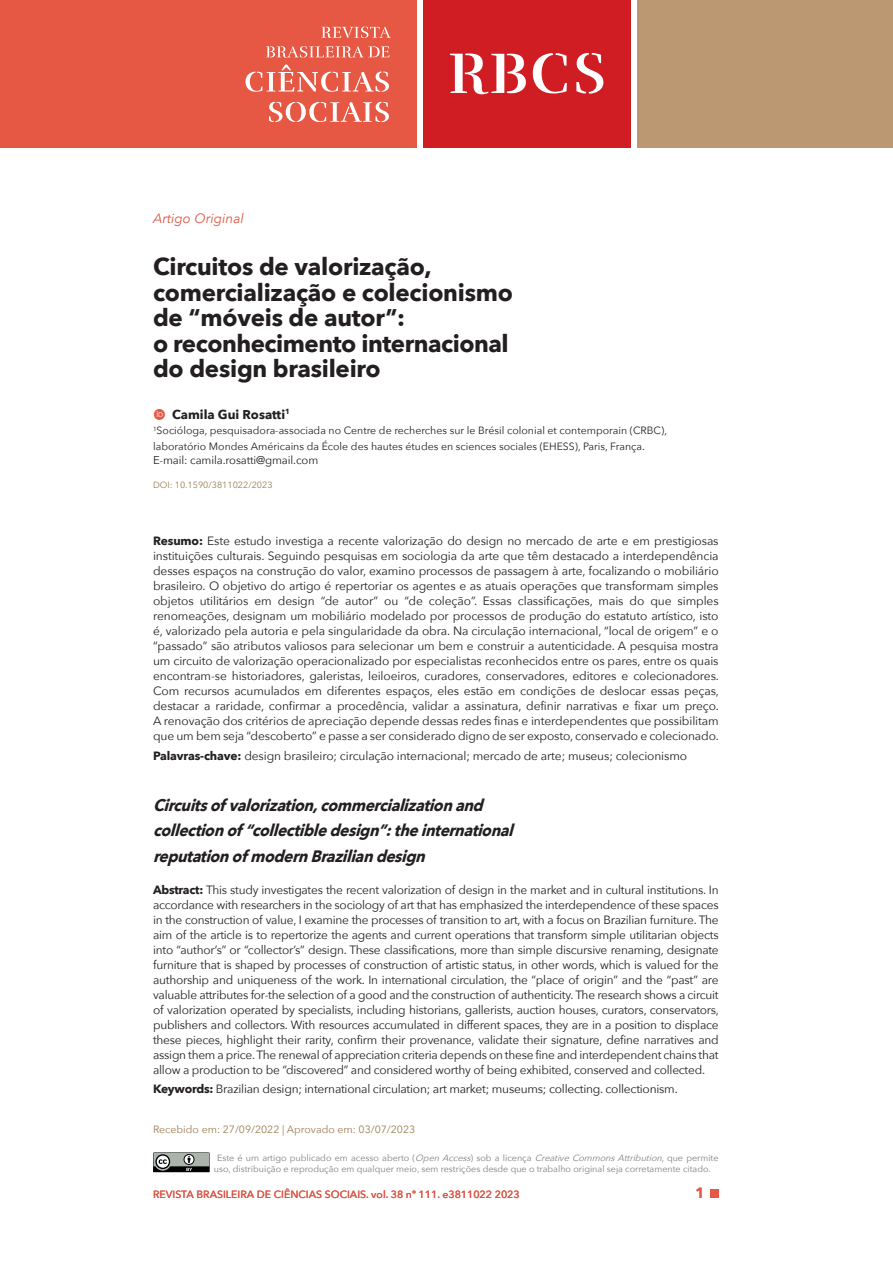
<style>
.page{position:relative;width:893px;height:1263px;background:#fff}
.page>*{position:absolute;margin:0;border:0;box-sizing:border-box;transform-origin:0 0}
.ArticleTitle{font:700 24px/25.5px "Avenir Next";letter-spacing:-.01em;color:#231f20}
.ArticleTitle-Trans1{font:italic 700 16.5px/25.5px "Avenir Next";color:#231f20;scale:.93 1}
.t1{font:700 15px "Avenir Next";color:#dc5746}
.t2{font:italic 13.5px "Avenir Next";color:#dc5746}
.Authors{font:700 12.75px "Avenir Next";color:#231f20}
.Abstract-Trans1{font:12px/15px "Avenir Next";letter-spacing:-.02em;color:#231f20;text-align:justify}
.Abstract{font:12px/15px "Avenir Next";letter-spacing:-.01em;color:#231f20;text-align:justify}
.Keywords-Trans1{font:12px "Avenir Next";letter-spacing:-.02em;color:#231f20}
.Keywords{font:12px "Avenir Next";letter-spacing:-.01em;color:#231f20}
.Correspondence{font:11.25px "Avenir Next";letter-spacing:-.01em;color:#231f20}
.Affiliations{font:10.5px/15.8px "Avenir Next";color:#231f20}
.t3{font:500 10.5px "Avenir Next";color:#dc5746}
.History{font:10.5px "Avenir Next";color:#997e53}
.LicenseParaAlt{font:9px/10.8px "Avenir Next";color:#7f7f7f}
.fnArticleOther{font:9px "Avenir Next";color:#997e53}
.s1{font-weight:700}
.s2{font-style:italic}
</style>
<div class="page">
<div style="left:710px;top:1189px;width:9px;height:9px;background:#e65844"></div>
<svg style="left:153px;top:1152px;width:57px;height:21px"></svg>
<div style="left:0;top:0;width:416px;height:148px;background:#e65844"></div>
<div style="left:637px;top:0;width:256px;height:148px;background:#bb9871"></div>
<div style="left:423px;top:0;width:208px;height:148px;background:#d01c23"></div>
<svg style="left:266px;top:46px;width:123px;height:12px"></svg>
<svg style="left:321px;top:27px;width:70px;height:11px"></svg>
<svg style="left:269px;top:102px;width:120px;height:20px"></svg>
<svg style="left:246px;top:65px;width:143px;height:27px"></svg>
<svg style="left:450px;top:53px;width:153px;height:41px"></svg>
<p class="t2" style="left:153px;top:207px;width:92px">Artigo Original</p>
<p class="ArticleTitle" style="left:153px;top:254px;width:361px">Circuitos de valorização, comercialização e colecionismo de “móveis de autor”:<br>o reconhecimento internacional do design brasileiro</p>
<p class="Authors" style="left:172px;top:403px;width:119px">Camila Gui Rosatti<sup>1</sup></p>
<p class="Affiliations" style="left:153px;top:422px;width:515px"><sup>1</sup>Socióloga, pesquisadora-associada no Centre de recherches sur le Brésil colonial et contemporain (CRBC), laboratório Mondes Américains da École des hautes études en sciences sociales (EHESS), Paris, França.</p>
<p class="Correspondence" style="left:153px;top:450px;width:167px">E-mail: camila.rosatti@gmail.com</p>
<p class="fnArticleOther" style="left:153px;top:477px;width:121px">DOI: 10.1590/3811022/2023</p>
<p class="Abstract" style="left:153px;top:533px;width:567px"><span class="s1">Resumo:</span> Este estudo investiga a recente valorização do design no mercado de arte e em prestigiosas instituições culturais. Seguindo pesquisas em sociologia da arte que têm destacado a interdependência desses espaços na construção do valor, examino processos de passagem à arte, focalizando o mobiliário brasileiro. O objetivo do artigo é repertoriar os agentes e as atuais operações que transformam simples objetos utilitários em design “de autor” ou “de coleção”. Essas classificações, mais do que simples renomeações, designam um mobiliário modelado por processos de produção do estatuto artístico, isto é, valorizado pela autoria e pela singularidade da obra. Na circulação internacional, “local de origem” e o “passado” são atributos valiosos para selecionar um bem e construir a autenticidade. A pesquisa mostra um circuito de valorização operacionalizado por especialistas reconhecidos entre os pares, entre os quais encontram-se historiadores, galeristas, leiloeiros, curadores, conservadores, editores e colecionadores.<br>Com recursos acumulados em diferentes espaços, eles estão em condições de deslocar essas peças, destacar a raridade, confirmar a procedência, validar a assinatura, definir narrativas e fixar um preço.<br>A renovação dos critérios de apreciação depende dessas redes finas e interdependentes que possibilitam que um bem seja “descoberto” e passe a ser considerado digno de ser exposto, conservado e colecionado.</p>
<p class="Keywords" style="left:153px;top:745px;width:536px"><span class="s1">Palavras-chave:</span> design brasileiro; circulação internacional; mercado de arte; museus; colecionismo</p>
<p class="ArticleTitle-Trans1" style="left:153px;top:792px;width:396px">Circuitsofvalorization,commercializationand collectionof“collectibledesign”:theinternational reputationofmodernBraziliandesign</p>
<p class="Abstract-Trans1" style="left:153px;top:881px;width:567px"><span class="s1">Abstract:</span> This study investigates the recent valorization of design in the market and in cultural institutions. In accordance with researchers in the sociology of art that has emphasized the interdependence of these spaces in the construction of value, I examine the processes of transition to art, with a focus on Brazilian furniture. The aim of the article is to repertorize the agents and current operations that transform simple utilitarian objects into “author’s” or “collector’s” design. These classifications, more than simple discursive renaming, designate furniture that is shaped by processes of construction of artistic status, in other words, which is valued for the authorship and uniqueness of the work. In international circulation, the “place of origin” and the “past” are valuable attributes for-the selection of a good and the construction of authenticity. The research shows a circuit of valorization operated by specialists, including historians, gallerists, auction houses, curators, conservators, publishers and collectors. With resources accumulated in different spaces, they are in a position to displace these pieces, highlight their rarity, confirm their provenance, validate their signature, define narratives and assign them a price. The renewal of appreciation criteria depends on these fine and interdependent chains that allow a production to be “discovered” and considered worthy of being exhibited, conserved and collected.</p>
<p class="Keywords-Trans1" style="left:153px;top:1079px;width:526px"><span class="s1">Keywords:</span> Brazilian design; international circulation; art market; museums; collecting. collectionism.</p>
<p class="History" style="left:153px;top:1120px;width:264px">Recebido em: 27/09/2022 | Aprovado em: 03/07/2023</p>
<p class="LicenseParaAlt" style="left:214px;top:1152px;width:506px;text-indent:3px">Este é um artigo publicado em acesso aberto (<span class="s2">OpenAccess</span>) sob a licença <span class="s2">CreativeCommonsAttribution</span>, que permite uso, distribuição e reprodução em qualquer meio, sem restrições desde que o trabalho original seja corretamente citado.</p>
<p class="t3" style="left:153px;top:1185px;width:368px">REVISTA BRASILEIRA DE CIÊNCIAS SOCIAIS. vol. 38 nº 111. e3811022 2023</p>
<p class="t1" style="left:695px;top:1179px;width:11px">1</p>
</div>
